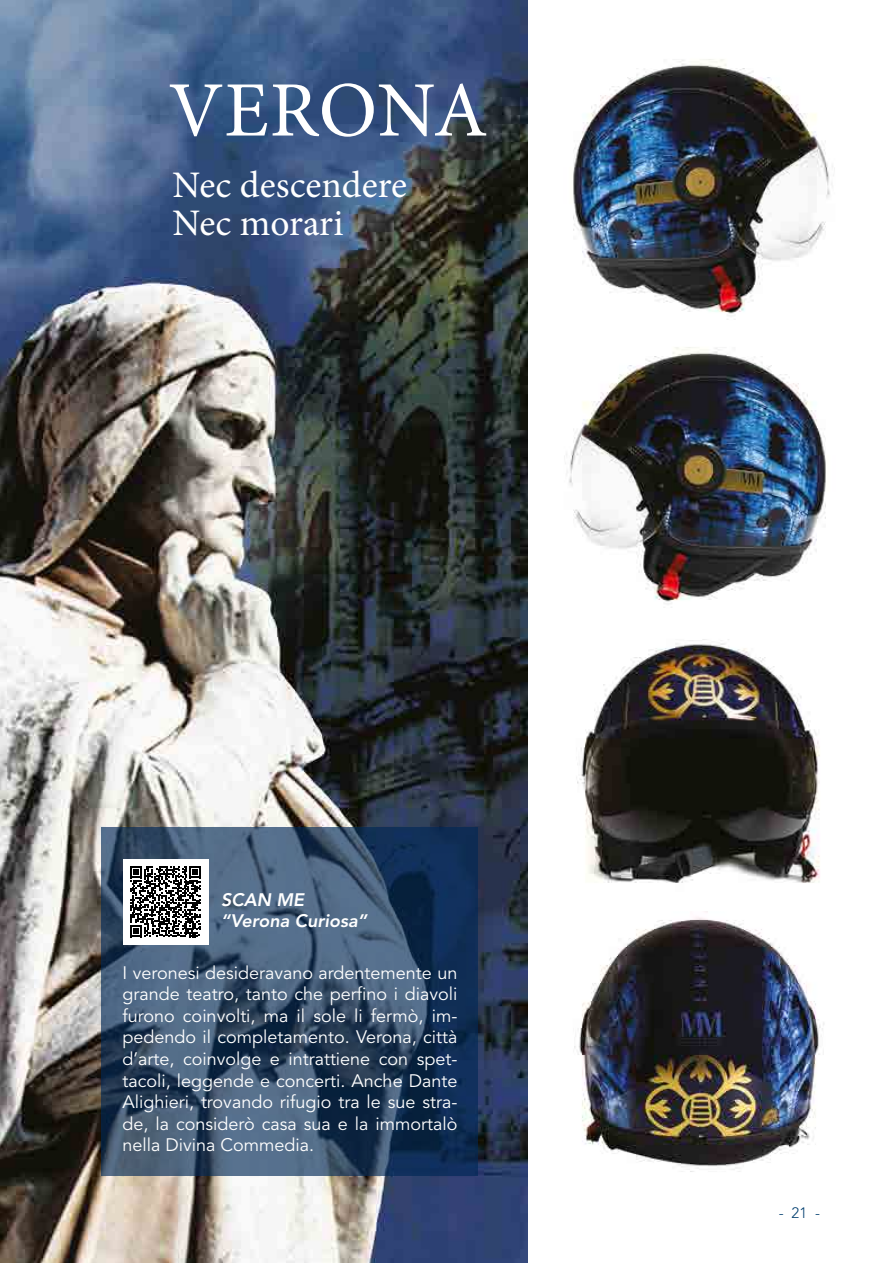
<style>
.page{position:relative;width:893px;height:1263px;background:#fff}
.page>*{position:absolute;margin:0;border:0;box-sizing:border-box;transform-origin:0 0}
.t1{font:78.45px "Minion Pro";color:#fff}
.t2{font:37.5px/37.5px "Minion Pro";color:#fff}
.t3{font:18px/21.6px "Avenir LT Std";color:#fff;text-align:justify}
.t4{font:italic 800 18px/21.6px "Avenir LT Std";color:#fff}
.t5{font:300 15px "Avenir LT Std";color:#003e6f}
</style>
<div class="page">
<img style="left:0;top:133px;width:527px;height:1106px">
<svg style="left:0;top:1239px;width:528px;height:24px"></svg>
<svg style="left:0;top:0;width:528px;height:133px;background:#4a658d"></svg>
<img style="left:564px;top:347px;width:262px;height:261px">
<img style="left:574px;top:911px;width:250px;height:261px">
<img style="left:573px;top:59px;width:262px;height:261px">
<img style="left:576px;top:639px;width:244px;height:244px">
<svg style="left:102px;top:827px;width:376px;height:349px;background:#344d6a"></svg>
<div style="left:123px;top:859px;width:85px;height:85px;background:#fff"></div>
<svg style="left:130px;top:866px;width:71px;height:71px"></svg>
<h1 class="t1" style="left:168px;top:58px;width:321px">VERONA</h1>
<h2 class="t2" style="left:173px;top:167px;width:236px">Nec descendere<br>Nec morari</h2>
<p class="t4" style="left:221px;top:889px;width:147px">SCAN ME “Verona Curiosa”</p>
<p class="t3" style="left:122px;top:962px;width:336px">I veronesi desideravano ardentemente un grande teatro, tanto che perfino i diavoli furono coinvolti, ma il sole li fermò, im&shy;pedendo il completamento. Verona, città d’arte, coinvolge e intrattiene con spet&shy;tacoli, leggende e concerti. Anche Dante Alighieri, trovando rifugio tra le sue stra&shy;de, la considerò casa sua e la immortalò nella Divina Commedia.</p>
<p class="t5" style="left:779px;top:1204px;width:43px">- 21 -</p>
</div>
